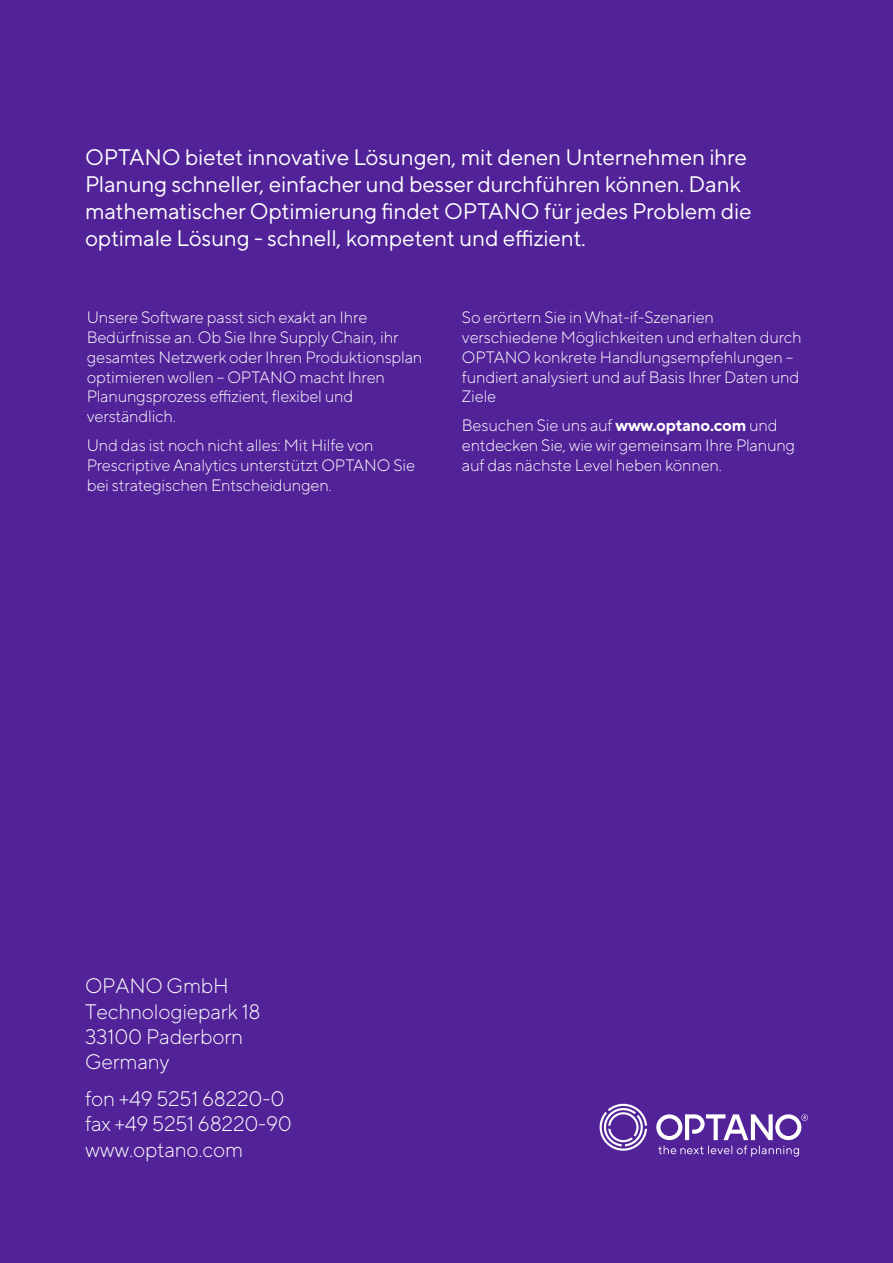
<style>
.page{position:relative;width:893px;height:1263px;background:#522398}
.page>*{position:absolute;margin:0;border:0;box-sizing:border-box;transform-origin:0 0}
.t1{font:22.5px/27px "TT Norms Pro";letter-spacing:-.01em;color:#fff}
.t2{font:300 21px/25.2px "TT Norms Pro";letter-spacing:-.01em;color:#fff}
.t3{font:300 16.5px/19.8px "TT Norms Pro";letter-spacing:-.01em;color:#fff}
.s1{font-weight:700}
</style>
<div class="page">
<svg style="left:600px;top:1104px;width:47px;height:47px"></svg>
<svg style="left:656px;top:1114px;width:152px;height:43px"></svg>
<p class="t1" style="left:85px;top:144px;width:668px">OPTANO bietet innovative Lösungen, mit denen Unternehmen ihre Planung schneller, einfacher und besser durchführen können. Dank mathematischer Optimierung findet OPTANO für jedes Problem die optimale Lösung - schnell, kompetent und effizient.</p>
<p class="t3" style="left:87px;top:308px;width:337px">Unsere Software passt sich exakt an Ihre Bedürfnisse an. Ob Sie Ihre Supply Chain, ihr gesamtes Netzwerk oder Ihren Produktionsplan optimieren wollen – OPTANO macht Ihren Planungsprozess effizient, flexibel und verständlich.</p>
<p class="t3" style="left:87px;top:436px;width:330px">Und das ist noch nicht alles: Mit Hilfe von<br>Prescriptive Analytics unterstützt OPTANO Sie bei strategischen Entscheidungen.</p>
<p class="t3" style="left:462px;top:308px;width:341px">So erörtern Sie in What-if-Szenarien verschiedene Möglichkeiten und erhalten durch OPTANO konkrete Handlungsempfehlungen – fundiert analysiert und auf Basis Ihrer Daten und Ziele</p>
<p class="t3" style="left:462px;top:416px;width:335px">Besuchen Sie uns auf <span class="s1">www.optano.com</span> und entdecken Sie, wie wir gemeinsam Ihre Planung auf das nächste Level heben können.</p>
<p class="t2" style="left:85px;top:974px;width:177px">OPANO GmbH<br>Technologiepark 18<br>33100 Paderborn<br>Germany</p>
<p class="t2" style="left:85px;top:1087px;width:208px">fon +49 5251 68220-0 fax +49 5251 68220-90 www.optano.com</p>
</div>
